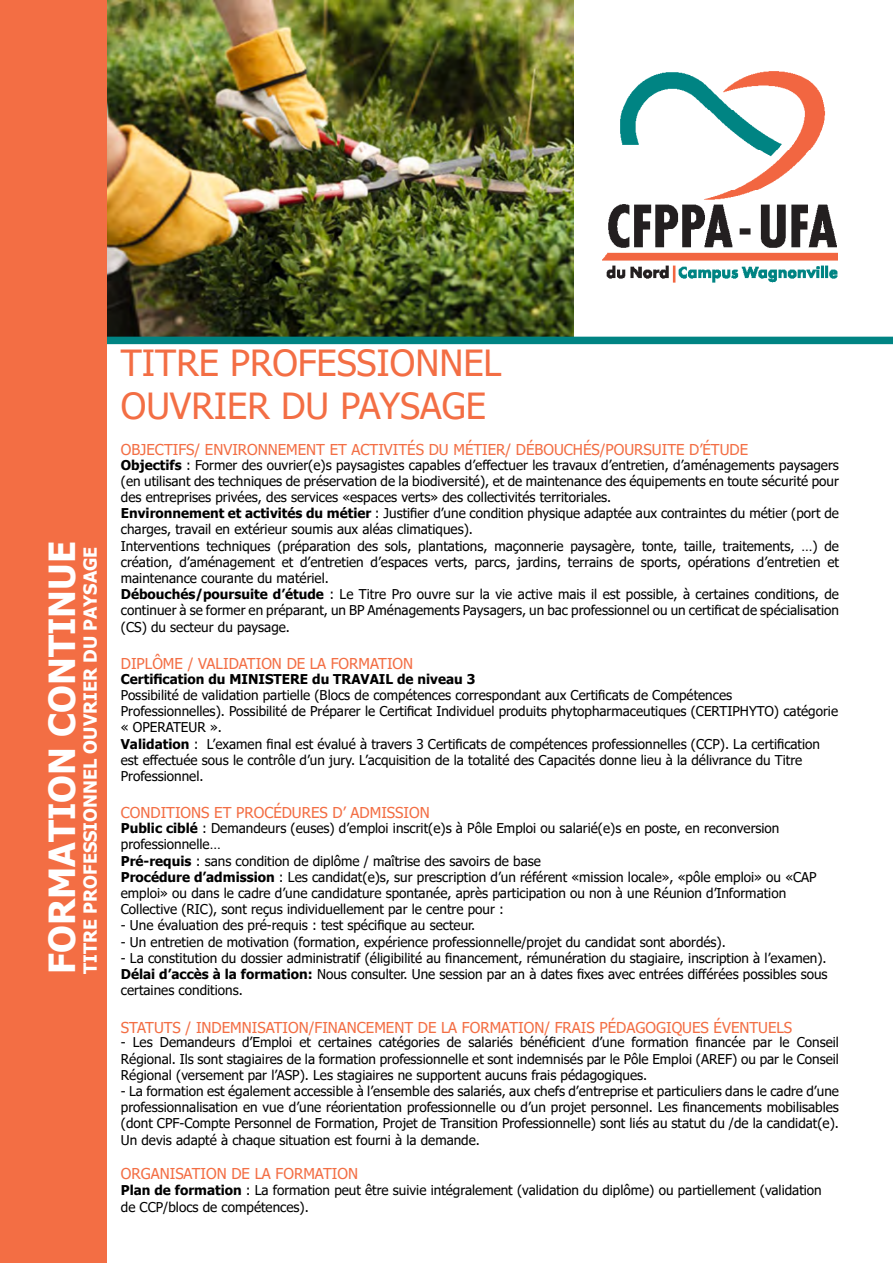
<style>
.page{position:relative;width:893px;height:1263px;background:#fff}
.page>*{position:absolute;margin:0;border:0;box-sizing:border-box;transform-origin:0 0}
.t1{font:36px/43.2px "Tahoma";color:#f36e44}
.t2{font:700 36px "Tahoma";color:#fff}
.t3{font:700 18px "Tahoma";color:#fff}
.t4{font:15px "Tahoma";color:#f36e44}
.t5{font:13.5px/16.2px "Tahoma";color:#000}
.t6{font:700 13.5px "Tahoma";color:#000}
.s1{font-weight:700}
</style>
<div class="page">
<img style="left:106px;top:0;width:467px;height:337px">
<div style="left:106px;top:337px;width:787px;height:7px;background:#008483"></div>
<div style="left:0;top:0;width:106px;height:1263px;background:#f36e44"></div>
<img style="left:602px;top:71px;width:236px;height:212px">
<h1 class="t2" style="left:37px;top:974px;width:430px;rotate:-90deg">formation continue</h1>
<h2 class="t3" style="left:78px;top:974px;width:429px;rotate:-90deg">TITRE PROFESSIONNEL OUVRIER DU PAYSAGE</h2>
<h1 class="t1" style="left:121px;top:344px;width:382px">titre professionnel ouvrier du paysage</h1>
<p class="t4" style="left:121px;top:439px;width:629px">Objectifs/ Environnement et activités du métier/ Débouchés/poursuite d’étude</p>
<p class="t5" style="left:121px;top:457px;width:720px"><span class="s1">Objectifs</span> : Former des ouvrier(e)s paysagistes capables d’effectuer les travaux d’entretien, d’aménagements paysagers (en utilisant des techniques de préservation de la biodiversité), et de maintenance des équipements en toute sécurité pour des entreprises privées, des services «espaces verts» des collectivités territoriales.<br><span class="s1">Environnement et activités du métier</span> : Justifier d’une condition physique adaptée aux contraintes du métier (port de charges, travail en extérieur soumis aux aléas climatiques).<br>Interventions techniques (préparation des sols, plantations, maçonnerie paysagère, tonte, taille, traitements, …) de création, d’aménagement et d’entretien d’espaces verts, parcs, jardins, terrains de sports, opérations d’entretien et maintenance courante du matériel.<br><span class="s1">Débouchés/poursuite d’étude</span> : Le Titre Pro ouvre sur la vie active mais il est possible, à certaines conditions, de continuer à se former en préparant, un BP Aménagements Paysagers, un bac professionnel ou un certificat de spécialisation (CS) du secteur du paysage.</p>
<p class="t4" style="left:121px;top:653px;width:294px">Diplôme / Validation de la formation</p>
<p class="t6" style="left:121px;top:669px;width:356px">Certification du MINISTERE du TRAVAIL de niveau 3</p>
<p class="t5" style="left:121px;top:688px;width:719px">Possibilité de validation partielle (Blocs de compétences correspondant aux Certificats de Compétences Professionnelles). Possibilité de Préparer le Certificat Individuel produits phytopharmaceutiques (CERTIPHYTO) catégorie « OPERATEUR ».<br><span class="s1">Validation</span> : L’examen final est évalué à travers 3 Certificats de compétences professionnelles (CCP). La certification est effectuée sous le contrôle d’un jury. L’acquisition de la totalité des Capacités donne lieu à la délivrance du Titre Professionnel.</p>
<p class="t4" style="left:121px;top:803px;width:310px">Conditions et procédures d’ admission</p>
<p class="t5" style="left:121px;top:821px;width:697px"><span class="s1">Public ciblé</span> : Demandeurs (euses) d’emploi inscrit(e)s à Pôle Emploi ou salarié(e)s en poste, en reconversion professionnelle…<br><span class="s1">Pré-requis</span> : sans condition de diplôme / maîtrise des savoirs de base<br><span class="s1">Procédure d’admission</span> : Les candidat(e)s, sur prescription d’un référent «mission locale», «pôle emploi» ou «CAP emploi» ou dans le cadre d’une candidature spontanée, après participation ou non à une Réunion d’Information Collective (RIC), sont reçus individuellement par le centre pour :</p>
<p class="t5" style="left:121px;top:918px;width:356px">- Une évaluation des pré-requis : test spécifique au secteur.</p>
<p class="t5" style="left:121px;top:934px;width:606px">- Un entretien de motivation (formation, expérience professionnelle/projet du candidat sont abordés).</p>
<p class="t5" style="left:121px;top:950px;width:708px;text-align:justify">- La constitution du dossier administratif (éligibilité au financement, rémunération du stagiaire, inscription à l’examen).<br><span class="s1">Délai d’accès à la formation:</span> Nous consulter. Une session par an à dates fixes avec entrées différées possibles sous certaines conditions.</p>
<p class="t4" style="left:121px;top:1017px;width:673px">Statuts / indemnisation/Financement de la formation/ frais pédagogiques éventuels</p>
<p class="t5" style="left:121px;top:1035px;width:720px;text-align:justify">- Les Demandeurs d’Emploi et certaines catégories de salariés bénéficient d’une formation financée par le Conseil Régional. Ils sont stagiaires de la formation professionnelle et sont indemnisés par le Pôle Emploi (AREF) ou par le Conseil Régional (versement par l’ASP). Les stagiaires ne supportent aucuns frais pédagogiques.</p>
<p class="t5" style="left:121px;top:1084px;width:720px;text-align:justify">- La formation est également accessible à l’ensemble des salariés, aux chefs d’entreprise et particuliers dans le cadre d’une professionnalisation en vue d’une réorientation professionnelle ou d’un projet personnel. Les financements mobilisables (dont CPF-Compte Personnel de Formation, Projet de Transition Professionnelle) sont liés au statut du /de la candidat(e).<br>Un devis adapté à chaque situation est fourni à la demande.</p>
<p class="t4" style="left:121px;top:1163px;width:239px">Organisation de la formation</p>
<p class="t5" style="left:121px;top:1183px;width:702px"><span class="s1">Plan de formation</span> : La formation peut être suivie intégralement (validation du diplôme) ou partiellement (validation de CCP/blocs de compétences).</p>
</div>
